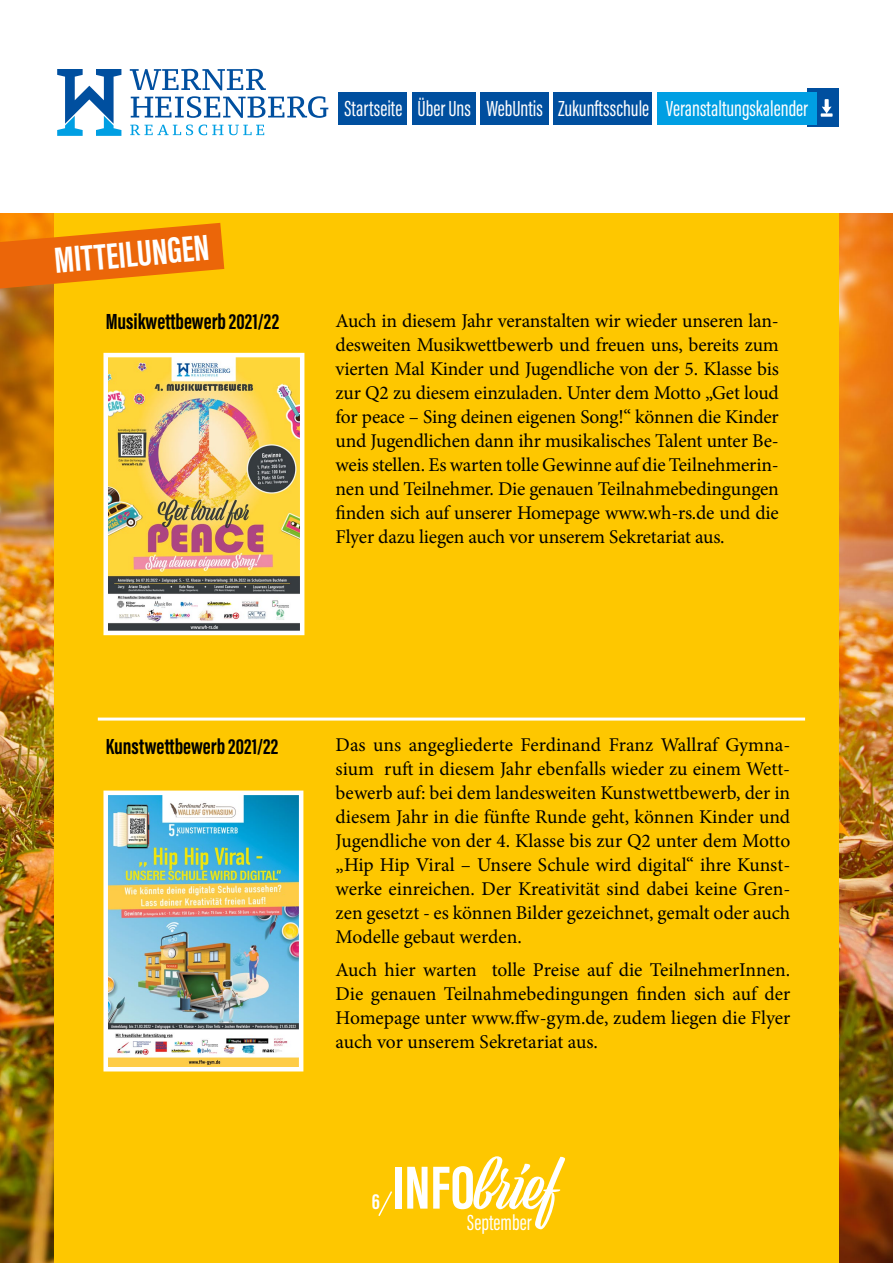
<style>
.page{position:relative;width:893px;height:1263px;background:#fff}
.page>*{position:absolute;margin:0;border:0;box-sizing:border-box;transform-origin:0 0}
.t1{font:62.7px "Viktor Script";color:#fff}
.t2{font:700 37.5px "Acumin Pro Extra Cond";color:#fff}
.t3{font:22.5px "Acumin Pro Extra Cond";color:#fff}
.t4{font:700 22.5px "Acumin Pro Extra Cond";letter-spacing:.005em;color:#000}
.t5{font:700 22.5px "Acumin Pro Extra Cond";color:#fff}
.t6{font:19.5px/24px "Minion Pro";letter-spacing:-.005em;color:#000;text-align:justify}
.s1{font-family:"Acumin Pro Extra Cond";font-weight:700}
</style>
<div class="page">
<img style="left:0;top:213px;width:893px;height:1050px">
<div style="left:54px;top:212px;width:785px;height:1051px;background:#fec700"></div>
<svg style="left:0;top:223px;width:224px;height:66px"></svg>
<div style="left:0;top:0;width:893px;height:213px;background:#fff"></div>
<hr style="left:98px;top:717px;width:707px;height:3px;background:#fff">
<img style="left:108px;top:358px;width:191px;height:272px">
<div style="left:103px;top:353px;width:201px;height:282px;border:4px solid #fff"></div>
<img style="left:108px;top:795px;width:190px;height:271px">
<div style="left:103px;top:790px;width:200px;height:281px;border:4px solid #fff"></div>
<svg style="left:378px;top:1191px;width:14px;height:25px"></svg>
<svg style="left:130px;top:69px;width:136px;height:21px"></svg>
<svg style="left:131px;top:96px;width:197px;height:22px"></svg>
<svg style="left:130px;top:125px;width:63px;height:10px"></svg>
<svg style="left:199px;top:125px;width:65px;height:10px"></svg>
<svg style="left:57px;top:69px;width:64px;height:67px"></svg>
<div style="left:339px;top:92px;width:68px;height:32px;background:#004f9f"></div>
<div style="left:481px;top:92px;width:68px;height:32px;background:#004f9f"></div>
<div style="left:412px;top:92px;width:64px;height:32px;background:#004f9f"></div>
<div style="left:553px;top:92px;width:99px;height:32px;background:#004f9f"></div>
<div style="left:808px;top:89px;width:31px;height:38px;background:#004f9f"></div>
<svg style="left:821px;top:99px;width:12px;height:18px"></svg>
<div style="left:657px;top:92px;width:159px;height:32px;background:#009fe3"></div>
<h2 class="t2" style="left:52px;top:238px;width:157px;rotate:-5deg">MITTEILUNGEN</h2>
<p class="t4" style="left:106px;top:307px;width:175px">Musikwettbewerb 2021/22</p>
<p class="t3" style="left:344px;top:95px;width:465px">Startseite Über Uns WebUntis Zukunftsschule Veranstaltungskalender</p>
<p class="t6" style="left:336px;top:308px;width:445px">Auch in diesem Jahr veranstalten wir wieder unseren lan&shy;desweiten Musikwettbewerb und freuen uns, bereits zum vierten Mal Kinder und Jugendliche von der 5. Klasse bis zur Q2 zu diesem einzuladen. Unter dem Motto „Get loud for peace – Sing deinen eigenen Song!“ können die Kinder und Jugendlichen dann ihr musikalisches Talent unter Be&shy;weis stellen. Es warten tolle Gewinne auf die Teilnehmerin&shy;nen und Teilnehmer. Die genauen Teilnahmebedingungen finden sich auf unserer Homepage www.wh-rs.de und die Flyer dazu liegen auch vor unserem Sekretariat aus.</p>
<p class="t4" style="left:106px;top:732px;width:174px">Kunstwettbewerb 2021/22</p>
<p class="t6" style="left:336px;top:733px;width:456px">Das uns angegliederte Ferdinand Franz Wallraf Gymna&shy;sium ruft in diesem Jahr ebenfalls wieder zu einem Wett&shy;bewerb auf: bei dem landesweiten Kunstwettbewerb, der in diesem Jahr in die fünfte Runde geht, können Kinder und Jugendliche von der 4. Klasse bis zur Q2 unter dem Motto „Hip Hip Viral – Unsere Schule wird digital“ ihre Kunst&shy;werke einreichen. Der Kreativität sind dabei keine Gren&shy;zen gesetzt - es können Bilder gezeichnet, gemalt oder auch Modelle gebaut werden.</p>
<p class="t6" style="left:336px;top:958px;width:456px">Auch hier warten tolle Preise auf die TeilnehmerInnen.<br>Die genauen Teilnahmebedingungen finden sich auf der Homepage unter www.ffw-gym.de, zudem liegen die Flyer auch vor unserem Sekretariat aus.</p>
<p class="t5" style="left:372px;top:1188px;width:10px">6</p>
<h1 class="t1" style="left:392px;top:1150px;width:167px"><span class="s1">INFO</span>brief</h1>
<p class="t3" style="left:467px;top:1209px;width:66px">September</p>
</div>
